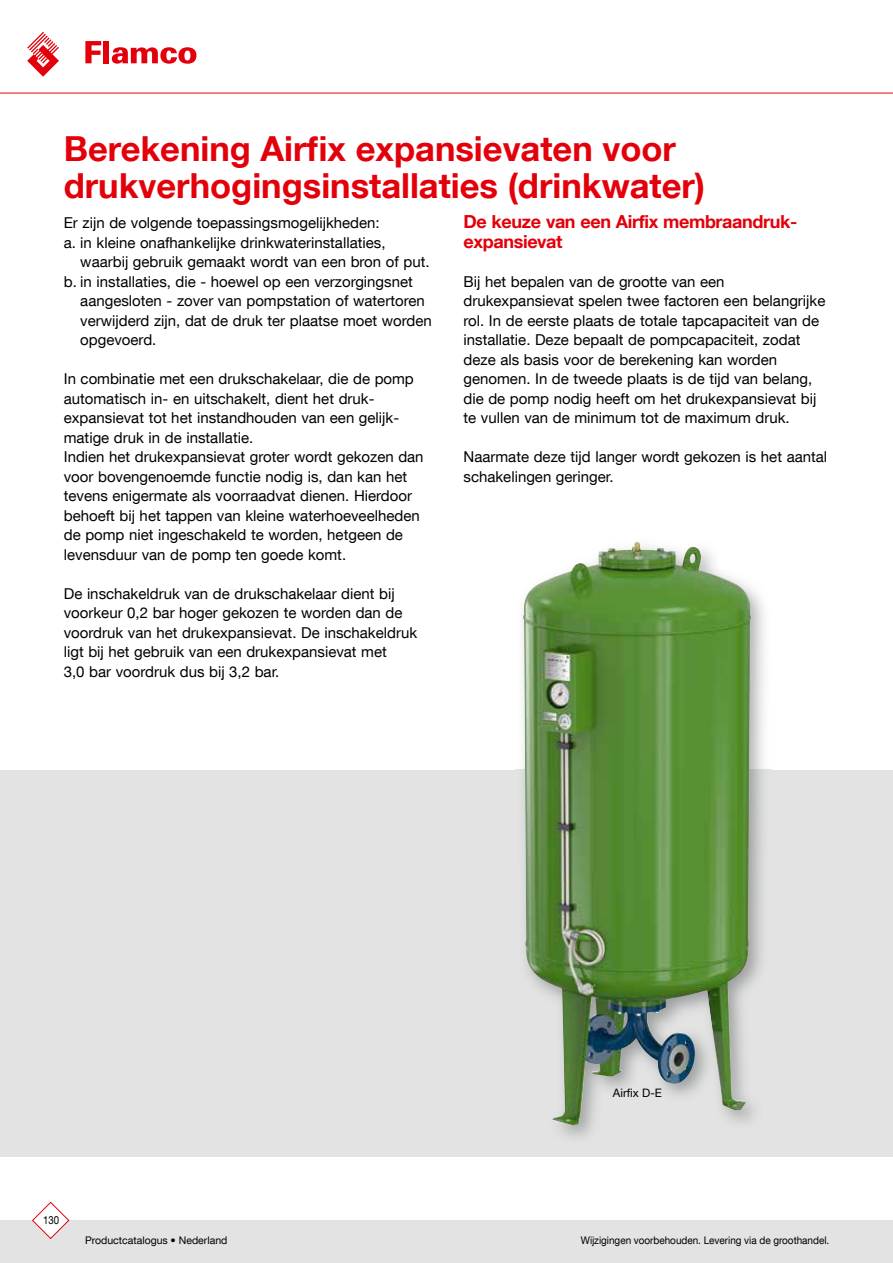
<style>
.page{position:relative;width:893px;height:1263px;background:#fff}
.page>*{position:absolute;margin:0;border:0;box-sizing:border-box;transform-origin:0 0}
.t1{font:700 34.5px/37.5px "Helvetica Neue LT Com";color:#e3000b}
.t2{font:700 18px/19.5px "Helvetica Neue LT Com";letter-spacing:-.02em;color:#e3000b}
.t3{font:15px/19.5px "Helvetica Neue LT Com";color:#000}
.t4{font:11.7px "Helvetica Neue LT Com";color:#000}
.t5{font:11.25px "Helvetica Neue LT Com";color:#000;scale:.85 1}
.t6{font:10.5px "Helvetica Neue LT Com";letter-spacing:-.005em;color:#000;scale:.95 1}
.t7{font:10.5px "Helvetica Neue LT Com";letter-spacing:-.005em;color:#000}
</style>
<div class="page">
<div style="left:0;top:1220px;width:893px;height:43px;background:#e3e3e3"></div>
<svg style="left:32px;top:1201px;width:38px;height:38px"></svg>
<svg style="left:0;top:32px;width:893px;height:62px"></svg>
<div style="left:0;top:770px;width:893px;height:387px;background:#e3e3e3"></div>
<img style="left:523px;top:544px;width:228px;height:581px">
<h1 class="t1" style="left:64px;top:129px;width:643px">Berekening Airfix expansievaten voor drukverhogingsinstallaties (drinkwater)</h1>
<p class="t2" style="left:464px;top:212px;width:335px">De keuze van een Airfix membraandruk&shy;expansievat</p>
<p class="t3" style="left:464px;top:271px;width:363px">Bij het bepalen van de grootte van een drukexpansievat spelen twee factoren een belangrijke rol. In de eerste plaats de totale tapcapaciteit van de installatie. Deze bepaalt de pompcapaciteit, zodat deze als basis voor de berekening kan worden genomen. In de tweede plaats is de tijd van belang, die de pomp nodig heeft om het drukexpansievat bij te vullen van de minimum tot de maximum druk.</p>
<p class="t3" style="left:464px;top:447px;width:365px">Naarmate deze tijd langer wordt gekozen is het aantal schakelingen geringer.</p>
<p class="t3" style="left:64px;top:213px;width:317px">Er zijn de volgende toepassingsmogelijkheden:</p>
<p class="t3" style="left:64px;top:232px;width:323px">a. in kleine onafhankelijke drinkwaterinstallaties,</p>
<p class="t3" style="left:80px;top:252px;width:351px">waarbij gebruik gemaakt wordt van een bron of put.</p>
<p class="t3" style="left:64px;top:271px;width:351px">b. in installaties, die - hoewel op een verzorgingsnet</p>
<p class="t3" style="left:80px;top:291px;width:346px">aangesloten - zover van pompstation of watertoren</p>
<p class="t3" style="left:80px;top:310px;width:353px">verwijderd zijn, dat de druk ter plaatse moet worden</p>
<p class="t3" style="left:80px;top:330px;width:78px">opgevoerd.</p>
<p class="t3" style="left:64px;top:369px;width:361px">In combinatie met een drukschakelaar, die de pomp automatisch in- en uitschakelt, dient het druk&shy;expansievat tot het instandhouden van een gelijk&shy;matige druk in de installatie.<br>Indien het drukexpansievat groter wordt gekozen dan voor bovengenoemde functie nodig is, dan kan het tevens enigermate als voorraadvat dienen. Hierdoor behoeft bij het tappen van kleine waterhoeveelheden de pomp niet ingeschakeld te worden, hetgeen de levensduur van de pomp ten goede komt.</p>
<p class="t3" style="left:64px;top:583px;width:355px">De inschakeldruk van de drukschakelaar dient bij voorkeur 0,2 bar hoger gekozen te worden dan de voordruk van het drukexpansievat. De inschakeldruk ligt bij het gebruik van een drukexpansievat met<br>3,0 bar voordruk dus bij 3,2 bar.</p>
<p class="t4" style="left:613px;top:1086px;width:51px">Airfix D-E</p>
<p class="t5" style="left:43px;top:1213px;width:20px">130</p>
<p class="t7" style="left:85px;top:1234px;width:144px">Productcatalogus • Nederland</p>
<p class="t6" style="left:581px;top:1234px;width:263px">Wijzigingen voorbehouden. Levering via de groothandel.</p>
</div>
